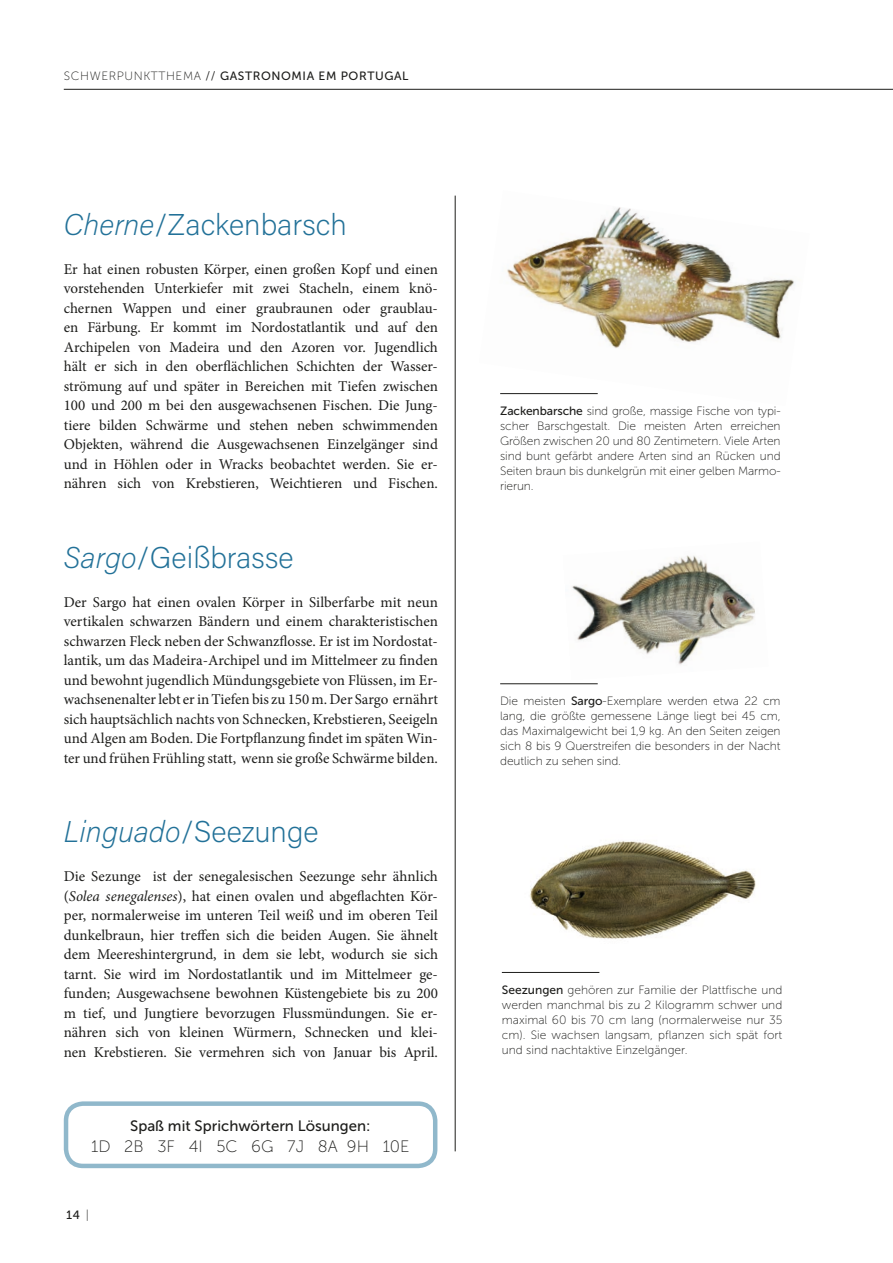
<style>
.page{position:relative;width:893px;height:1263px;background:#fff}
.page>*{position:absolute;margin:0;border:0;box-sizing:border-box;transform-origin:0 0}
.t1{font:200 30px "Acumin Pro";color:#227198}
.t2{font:16.5px "Museo Sans 100";color:#1d1d1b}
.t3{font:15px/19.5px "Minion Pro";color:#1d1d1b;text-align:justify}
.t4{font:15px "Museo Sans 500";color:#1d1d1b}
.PP-Text-Lit{font:12px/15px "Museo Sans 100";letter-spacing:-.01em;color:#1d1d1b;text-align:justify}
.PP-Text-dt{font:12px "Museo Sans 500";letter-spacing:.05em;color:#1d1d1b}
.s1{font-family:"Museo Sans 100"}
.s2{font-family:"Museo Sans 300"}
.s3{font-style:italic}
.s4{font-family:"Museo Sans 500"}
</style>
<div class="page">
<hr style="left:64px;top:89px;width:829px;height:1px;background:#1d1d1b">
<hr style="left:500px;top:683px;width:98px;height:1px;background:#1d1d1b">
<hr style="left:455px;top:196px;width:1px;height:955px;background:#1d1d1b">
<img style="left:572px;top:555px;width:183px;height:110px">
<img style="left:500px;top:207px;width:295px;height:188px">
<hr style="left:502px;top:972px;width:97px;height:1px;background:#1d1d1b">
<img style="left:529px;top:841px;width:227px;height:98px">
<div style="left:64px;top:1101px;width:373px;height:67px;border:4px solid #227198;border-radius:17px"></div>
<p class="PP-Text-dt" style="left:64px;top:70px;width:346px"><span class="s1">SCHWERPUNKTTHEMA</span> <span class="s2">//</span> GASTRONOMIA EM PORTUGAL</p>
<p class="t1" style="left:64px;top:204px;width:285px"><span class="s3">Cherne</span>/Zackenbarsch</p>
<p class="t3" style="left:64px;top:259px;width:376px">Er hat einen robusten Körper, einen großen Kopf und einen vorstehenden Unterkiefer mit zwei Stacheln, einem knö&shy;chernen Wappen und einer graubraunen oder graublau&shy;en Färbung. Er kommt im Nordostatlantik und auf den Archipelen von Madeira und den Azoren vor. Jugendlich hält er sich in den oberflächlichen Schichten der Wasser&shy;strömung auf und später in Bereichen mit Tiefen zwischen 100 und 200 m bei den ausgewachsenen Fischen. Die Jung&shy;tiere bilden Schwärme und stehen neben schwimmenden Objekten, während die Ausgewachsenen Einzelgänger sind und in Höhlen oder in Wracks beobachtet werden. Sie er&shy;nähren sich von Krebstieren, Weichtieren und Fischen.</p>
<p class="t1" style="left:64px;top:537px;width:231px"><span class="s3">Sargo</span>/Geißbrasse</p>
<p class="t3" style="left:64px;top:592px;width:376px">Der Sargo hat einen ovalen Körper in Silberfarbe mit neun vertikalen schwarzen Bändern und einem charakteristischen schwarzen Fleck neben der Schwanzflosse. Er ist im Nordostat&shy;lantik, um das Madeira-Archipel und im Mittelmeer zu finden und bewohnt jugendlich Mündungsgebiete von Flüssen, im Er&shy;wachsenenalter lebt er in Tiefen bis zu 150 m. Der Sargo ernährt sich hauptsächlich nachts von Schnecken, Krebstieren, Seeigeln und Algen am Boden. Die Fortpflanzung findet im späten Win&shy;ter und frühen Frühling statt, wenn sie große Schwärme bilden.</p>
<p class="t1" style="left:64px;top:811px;width:256px"><span class="s3">Linguado</span>/Seezunge</p>
<p class="t3" style="left:64px;top:867px;width:376px">Die Sezunge ist der senegalesischen Seezunge sehr ähnlich (<span class="s3">Solea senegalenses</span>), hat einen ovalen und abgeflachten Kör&shy;per, normalerweise im unteren Teil weiß und im oberen Teil dunkelbraun, hier treffen sich die beiden Augen. Sie ähnelt dem Meereshintergrund, in dem sie lebt, wodurch sie sich tarnt. Sie wird im Nordostatlantik und im Mittelmeer ge&shy;funden; Ausgewachsene bewohnen Küstengebiete bis zu 200 m tief, und Jungtiere bevorzugen Flussmündungen. Sie er&shy;nähren sich von kleinen Würmern, Schnecken und klei&shy;nen Krebstieren. Sie vermehren sich von Januar bis April.</p>
<p class="t4" style="left:130px;top:1117px;width:242px">Spaß mit Sprichwörtern Lösungen:</p>
<p class="t2" style="left:91px;top:1138px;width:320px">1D 2B 3F 4I 5C 6G 7J 8A 9H 10E</p>
<p class="PP-Text-dt" style="left:66px;top:1208px;width:24px">14 <span class="s1">|</span></p>
<p class="PP-Text-Lit" style="left:500px;top:403px;width:282px"><span class="s4">Zackenbarsche</span> sind große, massige Fische von typi&shy;scher Barschgestalt. Die meisten Arten erreichen Größen zwischen 20 und 80 Zentimetern. Viele Arten sind bunt gefärbt andere Arten sind an Rücken und Seiten braun bis dunkelgrün mit einer gelben Marmo&shy;rierun.</p>
<p class="PP-Text-Lit" style="left:500px;top:694px;width:282px">Die meisten <span class="s4">Sargo</span>-Exemplare werden etwa 22 cm lang, die größte gemessene Länge liegt bei 45 cm, das Maximalgewicht bei 1,9 kg. An den Seiten zeigen sich 8 bis 9 Querstreifen die besonders in der Nacht deutlich zu sehen sind.</p>
<p class="PP-Text-Lit" style="left:502px;top:982px;width:282px"><span class="s4">Seezungen</span> gehören zur Familie der Plattfische und werden manchmal bis zu 2 Kilogramm schwer und maximal 60 bis 70 cm lang (normalerweise nur 35 cm). Sie wachsen langsam, pflanzen sich spät fort und sind nachtaktive Einzelgänger.</p>
</div>
